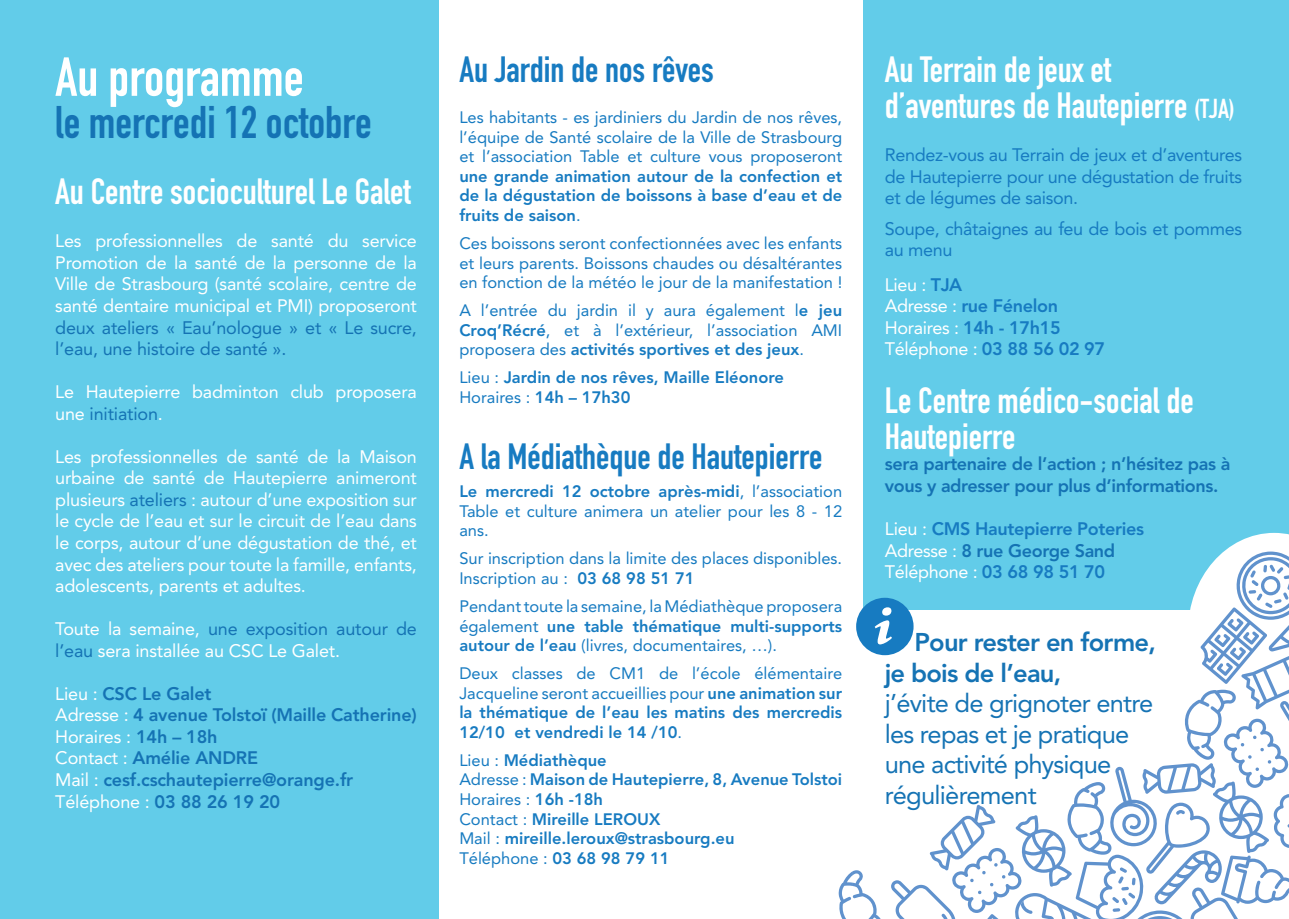
<style>
.page{position:relative;width:1289px;height:919px;background:#fff}
.page>*{position:absolute;margin:0;border:0;box-sizing:border-box;transform-origin:0 0}
.t1{font:54px "DIN Engschrift Alternate";color:#fff}
.t2{font:45px "DIN Engschrift Alternate";color:#1573b4}
.t3{font:36px/36px "DIN Engschrift Alternate";color:#fff}
.t4{font:36px "DIN Engschrift Alternate";color:#177bc1}
.t5{font:25.5px/30.6px "Avenir";letter-spacing:-.03em;color:#1573b4}
.t6{font:800 25.5px/30.6px "Avenir";letter-spacing:-.03em;color:#1573b4}
.t7{font:18px/21.6px "Avenir";letter-spacing:-.01em;color:#fff}
.t8{font:800 18px/21.6px "Avenir";letter-spacing:-.01em;color:#1573b4}
.t9{font:18px/21.6px "Avenir";letter-spacing:-.02em;color:#177bc1;text-align:justify}
.t10{font:800 18px/21.6px "Avenir";letter-spacing:-.02em;color:#177bc1}
.t11{font:18px/21.6px "Avenir";letter-spacing:-.01em;color:#1573b4}
.t12{font:16.5px/19.5px "Avenir";color:#177bc1;text-align:justify}
.t13{font:800 16.5px/19.5px "Avenir";color:#177bc1;text-align:justify}
.s1{color:#1573b4}
.s2{font-weight:400;color:#fff}
.s3{font-weight:400}
.s4{font-weight:800}
.s5{font-size:27px}
.s6{font-weight:800;color:#177bc1}
</style>
<div class="page">
<div style="left:863px;top:0;width:425px;height:918px;background:#62cce9"></div>
<div style="left:0;top:0;width:438px;height:918px;background:#62cce9"></div>
<svg style="left:838px;top:533px;width:450px;height:385px"></svg>
<h1 class="t1" style="left:55px;top:45px;width:250px">Au programme</h1>
<h2 class="t2" style="left:55px;top:96px;width:318px">le mercredi 12 octobre</h2>
<h3 class="t3" style="left:55px;top:174px;width:357px">Au Centre socioculturel Le Galet</h3>
<p class="t7" style="left:55px;top:230px;width:363px;text-align:justify">Les professionnelles de santé du service Promotion de la santé de la personne de la Ville de Strasbourg (santé scolaire, centre de santé dentaire municipal et PMI) proposeront</p>
<p class="t11" style="left:55px;top:316px;width:363px">deux ateliers « Eau’nologue » et « Le sucre, l’eau, une histoire de santé ».</p>
<p class="t7" style="left:55px;top:381px;width:363px">Le Hautepierre badminton club proposera une <span class="s1">initiation</span>.</p>
<p class="t7" style="left:55px;top:445px;width:363px;text-align:justify">Les professionnelles de santé de la Maison urbaine de santé de Hautepierre animeront plusieurs <span class="s1">ateliers</span> : autour d’une exposition sur le cycle de l’eau et sur le circuit de l’eau dans le corps, autour d’une dégustation de thé, et avec des ateliers pour toute la famille, enfants, adolescents, parents et adultes.</p>
<p class="t7" style="left:55px;top:618px;width:363px">Toute la semaine, <span class="s1">une exposition autour de l’eau</span> sera installée au CSC Le Galet.</p>
<p class="t8" style="left:55px;top:682px;width:363px"><span class="s2">Lieu :</span> CSC Le Galet<br><span class="s2">Adresse :</span> 4 avenue Tolstoï (Maille Catherine)<br><span class="s2">Horaires :</span> 14h – 18h<br><span class="s2">Contact :</span> Amélie ANDRE<br><span class="s2">Mail :</span> cesf.cschautepierre@orange.fr<br><span class="s2">Téléphone :</span> 03 88 26 19 20</p>
<h3 class="t4" style="left:459px;top:49px;width:256px">Au Jardin de nos rêves</h3>
<p class="t12" style="left:459px;top:108px;width:384px">Les habitants - es jardiniers du Jardin de nos rêves, l’équipe de Santé scolaire de la Ville de Strasbourg et l’association Table et culture vous proposeront</p>
<p class="t13" style="left:459px;top:166px;width:384px">une grande animation autour de la confection et de la dégustation de boissons à base d’eau et de fruits de saison<span class="s3">.</span></p>
<p class="t12" style="left:459px;top:233px;width:384px">Ces boissons seront confectionnées avec les enfants et leurs parents. Boissons chaudes ou désaltérantes en fonction de la météo le jour de la manifestation !</p>
<p class="t12" style="left:459px;top:301px;width:384px">A l’entrée du jardin il y aura également l<span class="s4">e jeu Croq’Récré</span>, et à l’extérieur, l’association AMI proposera des <span class="s4">activités sportives et des jeux</span>.</p>
<p class="t13" style="left:459px;top:368px;width:326px"><span class="s3">Lieu :</span> Jardin de nos rêves, Maille Eléonore<br><span class="s3">Horaires :</span> 14h – 17h30</p>
<h3 class="t4" style="left:459px;top:435px;width:364px">A la Médiathèque de Hautepierre</h3>
<p class="t12" style="left:459px;top:482px;width:384px"><span class="s4">Le mercredi 12 octobre après-midi</span>, l’association Table et culture animera un atelier pour les 8 - 12 ans.</p>
<p class="t12" style="left:459px;top:549px;width:384px">Sur inscription dans la limite des places disponibles.<br>Inscription au : <span class="s4">03 68 98 51 71</span></p>
<p class="t12" style="left:459px;top:596px;width:384px">Pendant toute la semaine, la Médiathèque proposera également <span class="s4">une table thématique multi-supports autour de l’eau</span> (livres, documentaires, …).</p>
<p class="t13" style="left:459px;top:663px;width:384px"><span class="s3">Deux classes de CM1 de l’école élémentaire Jacqueline seront accueillies pour</span> une animation sur la thématique de l’eau les matins des mercredis 12/10 et vendredi le 14 /10<span class="s3">.</span></p>
<p class="t13" style="left:459px;top:750px;width:384px;text-align:left"><span class="s3">Lieu :</span> Médiathèque<br><span class="s3">Adresse :</span> Maison de Hautepierre, 8, Avenue Tolstoi<br><span class="s3">Horaires :</span> 16h -18h<br><span class="s3">Contact :</span> Mireille LEROUX<br><span class="s3">Mail :</span> mireille.leroux@strasbourg.eu<br><span class="s3">Téléphone :</span> 03 68 98 79 11</p>
<h3 class="t3" style="left:884px;top:52px;width:351px">Au Terrain de jeux et d’aventures de Hautepierre <span class="s5">(TJA)</span></h3>
<p class="t9" style="left:884px;top:144px;width:359px">Rendez-vous au Terrain de jeux et d’aventures de Hautepierre pour une dégustation de fruits et de légumes de saison.</p>
<p class="t9" style="left:884px;top:218px;width:359px">Soupe, châtaignes au feu de bois et pommes au menu</p>
<p class="t7" style="left:884px;top:273px;width:222px">Lieu : <span class="s6">TJA<br></span>Adresse : <span class="s6">rue Fénelon<br></span>Horaires : <span class="s6">14h - 17h15<br></span>Téléphone : <span class="s6">03 88 56 02 97</span></p>
<h3 class="t3" style="left:884px;top:382px;width:310px">Le Centre médico-social de<br>Hautepierre</h3>
<p class="t8" style="left:884px;top:453px;width:347px">sera partenaire de l’action ; n’hésitez pas à vous y adresser pour plus d’informations.</p>
<p class="t10" style="left:884px;top:518px;width:261px"><span class="s2">Lieu :</span> CMS Hautepierre Poteries<br><span class="s2">Adresse :</span> <span class="s1">8 rue George Sand<br></span><span class="s2">Téléphone :</span> 03 68 98 51 70</p>
<h3 class="t6" style="left:884px;top:626px;width:273px;text-indent:30px">Pour rester en forme, je bois de l’eau,</h3>
<h3 class="t5" style="left:884px;top:688px;width:270px">j’évite de grignoter entre les repas et je pratique une activité physique régulièrement</h3>
</div>
